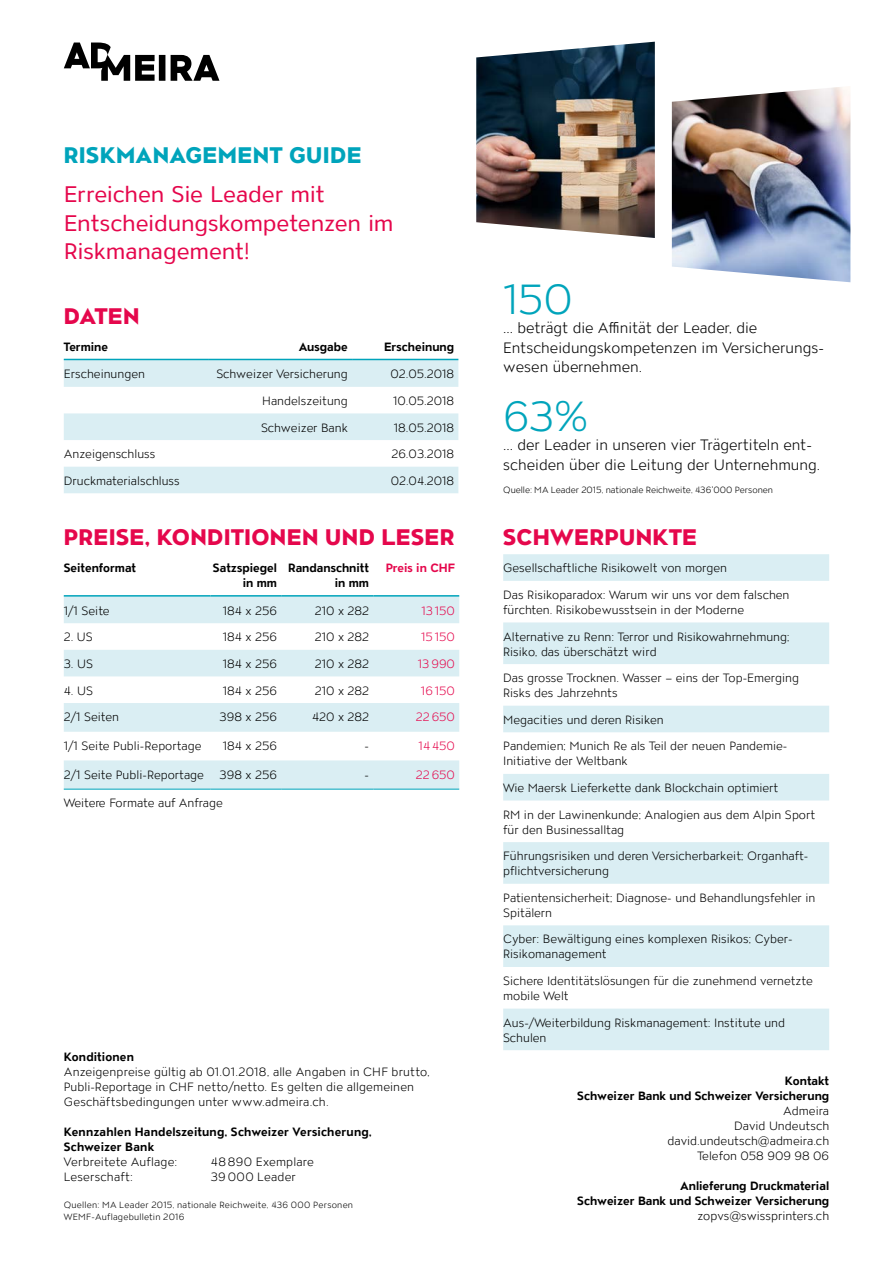
<style>
.page{position:relative;width:893px;height:1263px;background:#fff}
.page>*{position:absolute;margin:0;border:0;box-sizing:border-box;transform-origin:0 0}
.t1{font:300 42px "ATC Overlook";color:#00a4bb}
.t2{font:22.5px/28.5px "ATC Overlook";letter-spacing:-.01em;color:#e5074c}
.t3{font:800 22.5px "ATC Overlook";letter-spacing:.015em;color:#e5074c}
.t4{font:800 22.5px "ATC Overlook";letter-spacing:.02em;color:#00a4bb}
.t5{font:300 15px/19.5px "ATC Overlook";color:#000}
.t6{font:300 12px/15px "ATC Overlook";color:#000}
.t7{font:700 12px/15px "ATC Overlook";color:#000;text-align:right}
.t8{font:300 12px "ATC Overlook";color:#e5074c}
.t9{font:300 12px "ATC Overlook";letter-spacing:.02em;color:#000}
.t10{font:700 12px "ATC Overlook";color:#e5074c}
.t11{font:300 9px/12px "ATC Overlook";letter-spacing:.015em;color:#000}
.t12{font:300 9px "ATC Overlook";letter-spacing:-.005em;color:#000}
</style>
<div class="page">
<svg style="left:64px;top:43px;width:155px;height:38px"></svg>
<svg style="left:64px;top:597px;width:395px;height:192px;fill:#daeef3"></svg>
<hr style="left:64px;top:595px;width:146px;height:2px;background:#00a4bb">
<hr style="left:210px;top:595px;width:71px;height:2px;background:#00a4bb">
<hr style="left:281px;top:595px;width:92px;height:2px;background:#00a4bb">
<hr style="left:373px;top:595px;width:86px;height:2px;background:#00a4bb">
<hr style="left:64px;top:789px;width:146px;height:1px;background:#00a4bb">
<hr style="left:210px;top:789px;width:71px;height:1px;background:#00a4bb">
<hr style="left:281px;top:789px;width:92px;height:1px;background:#00a4bb">
<hr style="left:373px;top:789px;width:86px;height:1px;background:#00a4bb">
<svg style="left:64px;top:360px;width:394px;height:133px;fill:#daeef3"></svg>
<hr style="left:64px;top:359px;width:145px;height:1px;background:#00a4bb">
<hr style="left:209px;top:359px;width:143px;height:1px;background:#00a4bb">
<hr style="left:352px;top:359px;width:106px;height:1px;background:#00a4bb">
<svg style="left:503px;top:554px;width:326px;height:496px"></svg>
<img style="left:476px;top:42px;width:179px;height:196px">
<img style="left:672px;top:87px;width:178px;height:195px">
<h2 class="t4" style="left:64px;top:142px;width:299px">RISKMANAGEMENT GUIDE</h2>
<h2 class="t2" style="left:64px;top:181px;width:331px">Erreichen Sie Leader mit<br>Entscheidungskompetenzen im<br>Riskmanagement!</h2>
<h2 class="t3" style="left:64px;top:303px;width:77px">DATEN</h2>
<p class="t7" style="left:64px;top:340px;width:46px">Termine</p>
<p class="t7" style="left:299px;top:340px;width:51px">Ausgabe</p>
<p class="t7" style="left:384px;top:340px;width:71px">Erscheinung</p>
<p class="t6" style="left:64px;top:367px;width:83px">Erscheinungen</p>
<p class="t6" style="left:216px;top:367px;width:133px">Schweizer Versicherung</p>
<p class="t6" style="left:390px;top:367px;width:65px">02.05.2018</p>
<p class="t6" style="left:262px;top:394px;width:87px">Handelszeitung</p>
<p class="t6" style="left:393px;top:394px;width:63px">10.05.2018</p>
<p class="t6" style="left:261px;top:420px;width:88px">Schweizer Bank</p>
<p class="t6" style="left:394px;top:420px;width:62px">18.05.2018</p>
<p class="t6" style="left:64px;top:447px;width:93px">Anzeigenschluss</p>
<p class="t6" style="left:391px;top:447px;width:64px">26.03.2018</p>
<p class="t6" style="left:64px;top:474px;width:118px">Druckmaterialschluss</p>
<p class="t6" style="left:391px;top:474px;width:65px">02.04.2018</p>
<h2 class="t3" style="left:64px;top:525px;width:392px">PREISE, KONDITIONEN UND LESER</h2>
<p class="t7" style="left:64px;top:561px;width:74px">Seitenformat</p>
<p class="t7" style="left:213px;top:561px;width:65px">Satzspiegel in mm</p>
<p class="t7" style="left:288px;top:561px;width:82px">Randanschnitt in mm</p>
<p class="t10" style="left:386px;top:561px;width:71px">Preis in CHF</p>
<p class="t6" style="left:64px;top:604px;width:47px">1/1 Seite</p>
<p class="t6" style="left:223px;top:604px;width:56px">184 x 256</p>
<p class="t6" style="left:315px;top:604px;width:56px">210 x 282</p>
<p class="t8" style="left:421px;top:604px;width:35px">13 150</p>
<p class="t6" style="left:64px;top:630px;width:31px">2. US</p>
<p class="t6" style="left:223px;top:630px;width:56px">184 x 256</p>
<p class="t6" style="left:315px;top:630px;width:56px">210 x 282</p>
<p class="t8" style="left:421px;top:630px;width:35px">15 150</p>
<p class="t6" style="left:64px;top:657px;width:31px">3. US</p>
<p class="t6" style="left:223px;top:657px;width:56px">184 x 256</p>
<p class="t6" style="left:315px;top:657px;width:56px">210 x 282</p>
<p class="t8" style="left:418px;top:657px;width:39px">13 990</p>
<p class="t6" style="left:64px;top:683px;width:31px">4. US</p>
<p class="t6" style="left:223px;top:683px;width:56px">184 x 256</p>
<p class="t6" style="left:315px;top:683px;width:56px">210 x 282</p>
<p class="t8" style="left:421px;top:684px;width:36px">16 150</p>
<p class="t6" style="left:64px;top:710px;width:57px">2/1 Seiten</p>
<p class="t6" style="left:220px;top:710px;width:59px">398 x 256</p>
<p class="t6" style="left:312px;top:710px;width:59px">420 x 282</p>
<p class="t8" style="left:416px;top:710px;width:41px">22 650</p>
<p class="t6" style="left:64px;top:739px;width:139px">1/1 Seite Publi-Reportage</p>
<p class="t6" style="left:223px;top:739px;width:56px">184 x 256</p>
<p class="t6" style="left:365px;top:739px;width:6px">-</p>
<p class="t8" style="left:419px;top:739px;width:38px">14 450</p>
<p class="t6" style="left:64px;top:767px;width:142px">2/1 Seite Publi-Reportage</p>
<p class="t6" style="left:220px;top:767px;width:59px">398 x 256</p>
<p class="t6" style="left:365px;top:767px;width:6px">-</p>
<p class="t8" style="left:416px;top:768px;width:41px">22 650</p>
<p class="t6" style="left:64px;top:796px;width:161px">Weitere Formate auf Anfrage</p>
<p class="t7" style="left:64px;top:1050px;width:72px">Konditionen</p>
<p class="t6" style="left:64px;top:1065px;width:368px">Anzeigenpreise gültig ab 01.01.2018, alle Angaben in CHF brutto,<br>Publi-Reportage in CHF netto/netto. Es gelten die allgemeinen<br>Geschäftsbedingungen unter www.admeira.ch.</p>
<p class="t7" style="left:64px;top:1125px;width:310px;text-align:left">Kennzahlen Handelszeitung, Schweizer Versicherung,<br>Schweizer Bank</p>
<p class="t6" style="left:64px;top:1155px;width:115px">Verbreitete Auflage:</p>
<p class="t6" style="left:211px;top:1155px;width:105px">48 890 Exemplare</p>
<p class="t6" style="left:64px;top:1170px;width:71px">Leserschaft:</p>
<p class="t9" style="left:211px;top:1170px;width:87px">39000 Leader</p>
<p class="t11" style="left:64px;top:1200px;width:291px">Quellen: MA Leader 2015, nationale Reichweite, 436 000 Personen<br>WEMF-Auflagebulletin 2016</p>
<h1 class="t1" style="left:503px;top:276px;width:71px">150</h1>
<p class="t5" style="left:503px;top:319px;width:322px">... beträgt die Affinität der Leader, die<br>Entscheidungskompetenzen im Versicherungs&shy;wesen übernehmen.</p>
<h1 class="t1" style="left:503px;top:393px;width:87px">63%</h1>
<p class="t5" style="left:503px;top:436px;width:318px">... der Leader in unseren vier Trägertiteln ent&shy;scheiden über die Leitung der Unternehmung.</p>
<p class="t12" style="left:503px;top:485px;width:271px">Quelle: MA Leader 2015, nationale Reichweite, 436'000 Personen</p>
<h2 class="t3" style="left:503px;top:525px;width:195px">SCHWERPUNKTE</h2>
<p class="t6" style="left:503px;top:561px;width:225px">Gesellschaftliche Risikowelt von morgen</p>
<p class="t6" style="left:503px;top:588px;width:288px">Das Risikoparadox: Warum wir uns vor dem falschen fürchten. Risikobewusstsein in der Moderne</p>
<p class="t6" style="left:503px;top:629px;width:288px">Alternative zu Renn: Terror und Risikowahrnehmung;<br>Risiko, das überschätzt wird</p>
<p class="t6" style="left:503px;top:671px;width:297px">Das grosse Trocknen. Wasser – eins der Top-Emerging<br>Risks des Jahrzehnts</p>
<p class="t6" style="left:503px;top:713px;width:162px">Megacities und deren Risiken</p>
<p class="t6" style="left:503px;top:739px;width:286px">Pandemien; Munich Re als Teil der neuen Pandemie-<br>Initiative der Weltbank</p>
<p class="t6" style="left:503px;top:781px;width:277px">Wie Maersk Lieferkette dank Blockchain optimiert</p>
<p class="t6" style="left:503px;top:807px;width:313px">RM in der Lawinenkunde; Analogien aus dem Alpin Sport für den Businessalltag</p>
<p class="t6" style="left:503px;top:849px;width:307px">Führungsrisiken und deren Versicherbarkeit; Organhaft&shy;pflichtversicherung</p>
<p class="t6" style="left:503px;top:891px;width:314px">Patientensicherheit; Diagnose- und Behandlungsfehler in<br>Spitälern</p>
<p class="t6" style="left:503px;top:932px;width:291px">Cyber: Bewältigung eines komplexen Risikos; Cyber-<br>Risikomanagement</p>
<p class="t6" style="left:503px;top:974px;width:311px">Sichere Identitätslösungen für die zunehmend vernetzte mobile Welt</p>
<p class="t6" style="left:503px;top:1015px;width:283px">Aus-/Weiterbildung Riskmanagement: Institute und<br>Schulen</p>
<p class="t7" style="left:577px;top:1074px;width:253px">Kontakt<br>Schweizer Bank und Schweizer Versicherung</p>
<p class="t6" style="left:668px;top:1104px;width:163px;text-align:right">Admeira<br>David Undeutsch david.undeutsch@admeira.ch<br>Telefon 058 909 98 06</p>
<p class="t7" style="left:577px;top:1179px;width:253px">Anlieferung Druckmaterial<br>Schweizer Bank und Schweizer Versicherung</p>
<p class="t6" style="left:697px;top:1209px;width:133px">zopvs@swissprinters.ch</p>
</div>
